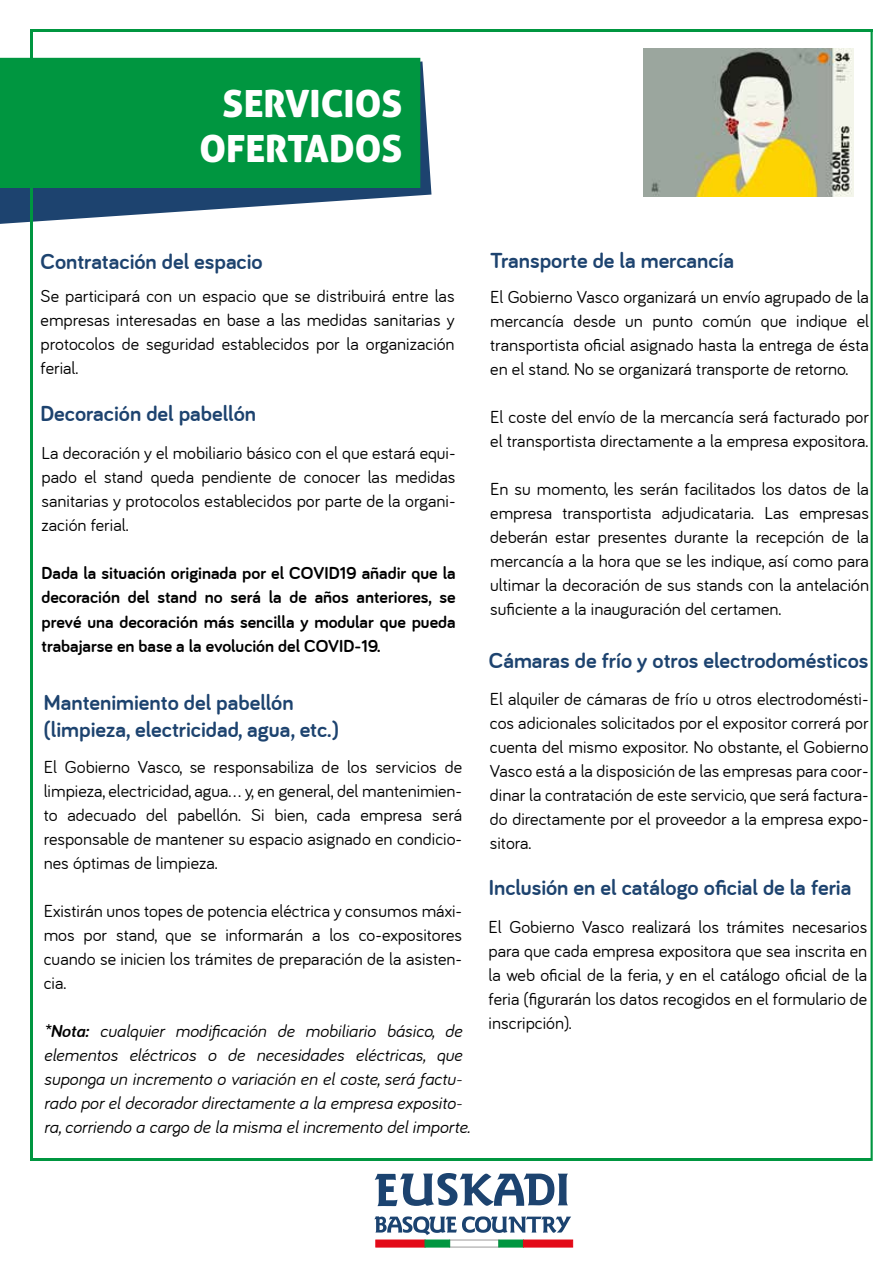
<style>
.page{position:relative;width:894px;height:1264px;background:#fff}
.page>*{position:absolute;margin:0;border:0;box-sizing:border-box;transform-origin:0 0}
.t1{font:37.5px/45px "Aller Display";color:#fff;text-align:right}
.t2{font:700 22.5px/27px "Bariol";color:#1d436f}
.t3{font:18px/24px "Bariol";color:#000;text-align:justify}
.t4{font:italic 18px/24px "Bariol";color:#000}
.t5{font:700 18px/24px "Bariol";color:#000;text-align:justify}
.s1{font-weight:700}
</style>
<div class="page">
<svg style="left:0;top:61px;width:431px;height:163px;fill:#1d436f"></svg>
<hr style="left:31px;top:1158px;width:840px;height:2px;background:#009640">
<hr style="left:31px;top:29px;width:841px;height:2px;background:#009640">
<hr style="left:31px;top:29px;width:2px;height:1130px;background:#009640">
<hr style="left:870px;top:31px;width:2px;height:1129px;background:#009640">
<div style="left:0;top:58px;width:420px;height:129px;background:#009640"></div>
<svg style="left:374px;top:1216px;width:198px;height:30px"></svg>
<svg style="left:374px;top:1173px;width:193px;height:32px"></svg>
<img style="left:643px;top:48px;width:209px;height:148px">
<h1 class="t1" style="left:199px;top:80px;width:204px">SERVICIOS<br>OFERTADOS</h1>
<p class="t2" style="left:41px;top:247px;width:223px">Contratación del espacio</p>
<p class="t3" style="left:41px;top:284px;width:415px">Se participará con un espacio que se distribuirá entre las empresas interesadas en base a las medidas sanitarias y protocolos de seguridad establecidos por la organización ferial.</p>
<p class="t2" style="left:41px;top:400px;width:217px">Decoración del pabellón</p>
<p class="t3" style="left:42px;top:441px;width:415px">La decoración y el mobiliario básico con el que estará equi&shy;pado el stand queda pendiente de conocer las medidas sanitarias y protocolos establecidos por parte de la organi&shy;zación ferial.</p>
<p class="t5" style="left:42px;top:561px;width:415px">Dada la situación originada por el COVID19 añadir que la decoración del stand no será la de años anteriores, se prevé una decoración más sencilla y modular que pueda trabajarse en base a la evolución del COVID-19.</p>
<p class="t2" style="left:44px;top:688px;width:296px">Mantenimiento del pabellón (limpieza, electricidad, agua, etc.)</p>
<p class="t3" style="left:44px;top:754px;width:420px">El Gobierno Vasco, se responsabiliza de los servicios de limpieza, electricidad, agua… y, en general, del mantenimien&shy;to adecuado del pabellón. Si bien, cada empresa será responsable de mantener su espacio asignado en condicio&shy;nes óptimas de limpieza.</p>
<p class="t3" style="left:44px;top:898px;width:420px">Existirán unos topes de potencia eléctrica y consumos máxi&shy;mos por stand, que se informarán a los co-expositores cuando se inicien los trámites de preparación de la asisten&shy;cia.</p>
<p class="t4" style="left:44px;top:1018px;width:427px"><span class="s1">*Nota:</span> cualquier modificación de mobiliario básico, de elementos eléctricos o de necesidades eléctricas, que suponga un incremento o variación en el coste, será factu&shy;rado por el decorador directamente a la empresa exposito&shy;ra, corriendo a cargo de la misma el incremento del importe.</p>
<p class="t2" style="left:490px;top:247px;width:245px">Transporte de la mercancía</p>
<p class="t3" style="left:490px;top:285px;width:380px">El Gobierno Vasco organizará un envío agrupado de la mercancía desde un punto común que indique el transportista oficial asignado hasta la entrega de ésta en el stand. No se organizará transporte de retorno.</p>
<p class="t3" style="left:490px;top:405px;width:380px">El coste del envío de la mercancía será facturado por el transportista directamente a la empresa expositora.</p>
<p class="t3" style="left:490px;top:477px;width:380px">En su momento, les serán facilitados los datos de la empresa transportista adjudicataria. Las empresas deberán estar presentes durante la recepción de la mercancía a la hora que se les indique, así como para ultimar la decoración de sus stands con la antelación suficiente a la inauguración del certamen.</p>
<p class="t2" style="left:489px;top:647px;width:381px">Cámaras de frío y otros electrodomésticos</p>
<p class="t3" style="left:489px;top:686px;width:380px">El alquiler de cámaras de frío u otros electrodomésti&shy;cos adicionales solicitados por el expositor correrá por cuenta del mismo expositor. No obstante, el Gobierno Vasco está a la disposición de las empresas para coor&shy;dinar la contratación de este servicio, que será factura&shy;do directamente por el proveedor a la empresa expo&shy;sitora.</p>
<p class="t2" style="left:488px;top:874px;width:364px">Inclusión en el catálogo oficial de la feria</p>
<p class="t3" style="left:488px;top:914px;width:380px">El Gobierno Vasco realizará los trámites necesarios para que cada empresa expositora que sea inscrita en la web oficial de la feria, y en el catálogo oficial de la feria (figurarán los datos recogidos en el formulario de inscripción).</p>
</div>
